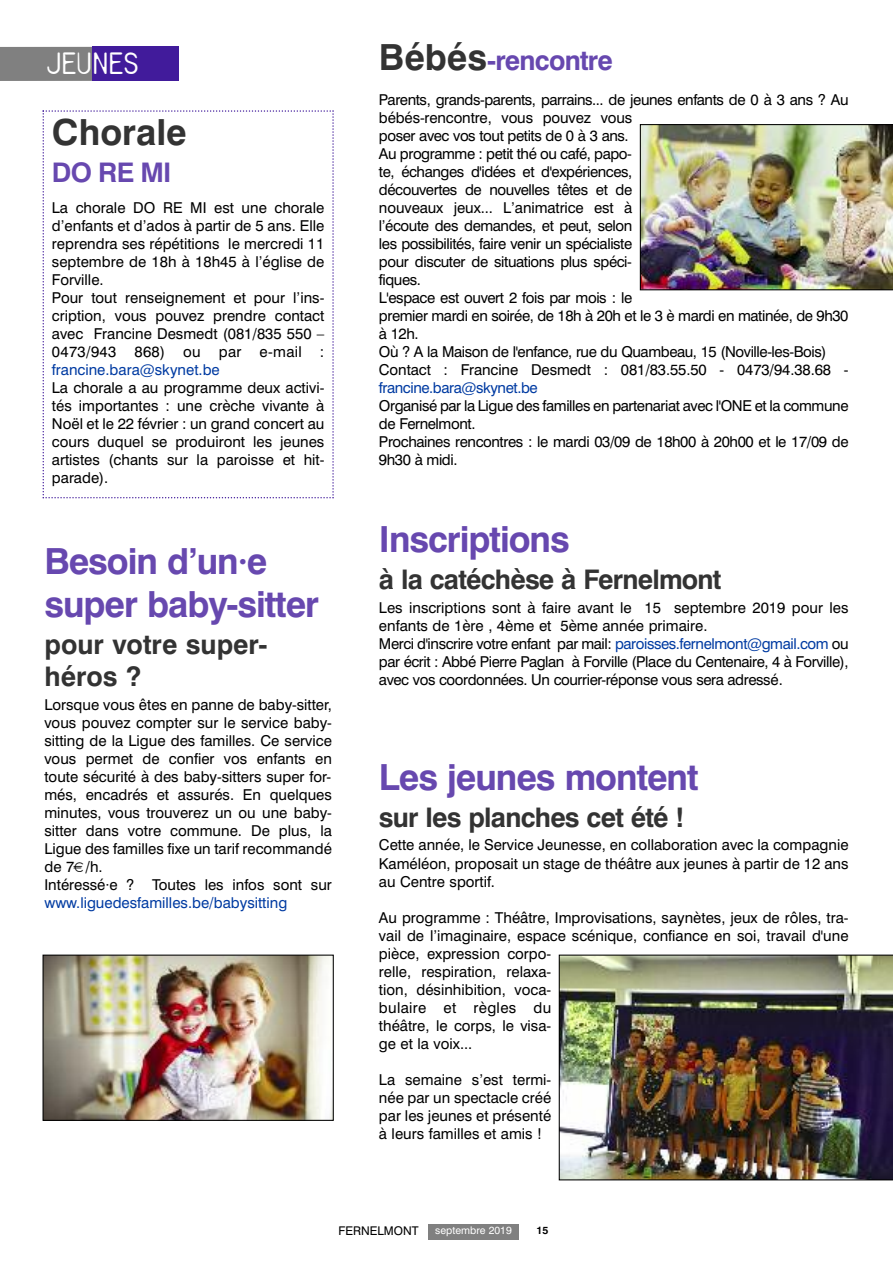
<style>
.page{position:relative;width:893px;height:1263px;background:#fff}
.page>*{position:absolute;margin:0;border:0;box-sizing:border-box;transform-origin:0 0}
.t1{font:700 36px/43.2px "Swiss 721 BT";letter-spacing:-.03em;color:#6748af}
.t2{font:700 36px "Swiss 721 BT";color:#333}
.t3{font:700 27px "Swiss 721 BT";letter-spacing:-.03em;color:#333}
.t4{font:700 27px "Swiss 721 BT";letter-spacing:-.03em;color:#6748af}
.t5{font:700 27px/32.4px "Swiss 721 BT";color:#333}
.t6{font:27px "Smoothplate";color:#fff}
.t7{font:15px/18px "Swiss 721 BT";color:#000}
.t8{font:15px/18px "Swiss 721 BT";letter-spacing:-.025em;color:#000}
.t9{font:15px "Swiss 721 BT";color:#003ba2}
.t10{font:15px "Swiss 721 BT";letter-spacing:-.025em;color:#003ba2}
.t11{font:12px "Swiss 721 BT";color:#000}
.t12{font:10.5px "Swiss 721 BT";color:#fff}
.t13{font:700 10.5px "Swiss 721 BT";color:#000}
.s1{font-size:36px;color:#333}
.s2{color:#003ba2}
</style>
<div class="page">
<div style="left:428px;top:1225px;width:90px;height:15px;background:#808080"></div>
<div style="left:0;top:47px;width:95px;height:34px;background:#808080"></div>
<div style="left:92px;top:47px;width:87px;height:34px;background:#411b9b"></div>
<svg style="left:43px;top:110px;width:291px;height:388px"></svg>
<img style="left:640px;top:124px;width:253px;height:166px">
<img style="left:45px;top:956px;width:287px;height:163px">
<div style="left:43px;top:954px;width:291px;height:167px;border:1px solid #000"></div>
<img style="left:559px;top:954px;width:334px;height:226px">
<h2 class="t6" style="left:47px;top:52px;width:93px">JEUNES</h2>
<h1 class="t2" style="left:52px;top:119px;width:136px">Chorale</h1>
<h2 class="t4" style="left:52px;top:162px;width:121px">DO RE MI</h2>
<p class="t7" style="left:52px;top:200px;width:274px">La chorale DO RE MI est une chorale d’enfants et d’ados à partir de 5 ans. Elle reprendra ses répétitions le mercredi 11 septembre de 18h à 18h45 à l’église de Forville.<br>Pour tout renseignement et pour l’ins&shy;cription, vous pouvez prendre contact avec Francine Desmedt (081/835 550 – 0473/943 868) ou par e-mail :</p>
<p class="t9" style="left:52px;top:364px;width:169px">francine.bara@skynet.be</p>
<p class="t7" style="left:52px;top:380px;width:274px;text-align:justify">La chorale a au programme deux activi&shy;tés importantes : une crèche vivante à Noël et le 22 février : un grand concert au cours duquel se produiront les jeunes artistes (chants sur la paroisse et hit&shy;parade).</p>
<h1 class="t1" style="left:44px;top:543px;width:276px">Besoin d’un·e super baby-sitter</h1>
<h2 class="t5" style="left:44px;top:630px;width:225px">pour votre super&shy;héros ?</h2>
<p class="t7" style="left:44px;top:697px;width:289px">Lorsque vous êtes en panne de baby-sitter, vous pouvez compter sur le service baby&shy;sitting de la Ligue des familles. Ce service vous permet de confier vos enfants en toute sécurité à des baby-sitters super for&shy;més, encadrés et assurés. En quelques minutes, vous trouverez un ou une baby&shy;sitter dans votre commune. De plus, la Ligue des familles fixe un tarif recommandé de 7 /h.<br>Intéressé·e ? Toutes les infos sont sur</p>
<p class="t9" style="left:44px;top:897px;width:244px">www.liguedesfamilles.be/babysitting</p>
<h2 class="t4" style="left:379px;top:50px;width:235px"><span class="s1">Bébés</span>-rencontre</h2>
<p class="t8" style="left:379px;top:92px;width:471px">Parents, grands-parents, parrains... de jeunes enfants de 0 à 3 ans ? Au bébés-rencontre, vous pouvez vous<br>poser avec vos tout petits de 0 à 3 ans.<br>Au programme : petit thé ou café, papo-<br>te, échanges d'idées et d'expériences,<br>découvertes de nouvelles têtes et de<br>nouveaux jeux... L’animatrice est à<br>l’écoute des demandes, et peut, selon<br>les possibilités, faire venir un spécialiste<br>pour discuter de situations plus spéci-<br>fiques.<br>L'espace est ouvert 2 fois par mois : le<br>premier mardi en soirée, de 18h à 20h et le 3 è mardi en matinée, de 9h30 à 12h.<br>Où ? A la Maison de l'enfance, rue du Quambeau, 15 (Noville-les-Bois)<br>Contact : Francine Desmedt : 081/83.55.50 - 0473/94.38.68 -</p>
<p class="t10" style="left:379px;top:382px;width:160px">francine.bara@skynet.be</p>
<p class="t8" style="left:379px;top:398px;width:471px">Organisé par la Ligue des familles en partenariat avec l'ONE et la commune de Fernelmont.<br>Prochaines rencontres : le mardi 03/09 de 18h00 à 20h00 et le 17/09 de 9h30 à midi.</p>
<h1 class="t1" style="left:379px;top:522px;width:192px">Inscriptions</h1>
<h2 class="t3" style="left:379px;top:570px;width:344px">à la catéchèse à Fernelmont</h2>
<p class="t8" style="left:379px;top:600px;width:471px">Les inscriptions sont à faire avant le 15 septembre 2019 pour les enfants de 1ère , 4ème et 5ème année primaire.<br>Merci d'inscrire votre enfant par mail: <span class="s2">paroisses.fernelmont@gmail.com</span> ou par écrit : Abbé Pierre Paglan à Forville (Place du Centenaire, 4 à Forville), avec vos coordonnées. Un courrier-réponse vous sera adressé.</p>
<h1 class="t1" style="left:379px;top:759px;width:321px">Les jeunes montent</h1>
<h2 class="t3" style="left:379px;top:807px;width:307px">sur les planches cet été !</h2>
<p class="t7" style="left:379px;top:838px;width:471px;text-align:justify">Cette année, le Service Jeunesse, en collaboration avec la compagnie Kaméléon, proposait un stage de théâtre aux jeunes à partir de 12 ans au Centre sportif.</p>
<p class="t7" style="left:379px;top:910px;width:471px">Au programme : Théâtre, Improvisations, saynètes, jeux de rôles, tra&shy;vail de l’imaginaire, espace scénique, confiance en soi, travail d'une pièce, expression corpo-<br>relle, respiration, relaxa-<br>tion, désinhibition, voca-<br>bulaire et règles du<br>théâtre, le corps, le visa-<br>ge et la voix...</p>
<p class="t7" style="left:379px;top:1072px;width:174px;text-align:justify">La semaine s’est termi&shy;née par un spectacle créé par les jeunes et présenté à leurs familles et amis !</p>
<p class="t11" style="left:339px;top:1226px;width:82px">FERNELMONT</p>
<p class="t12" style="left:435px;top:1226px;width:78px">septembre 2019</p>
<p class="t13" style="left:537px;top:1226px;width:13px">15</p>
</div>
